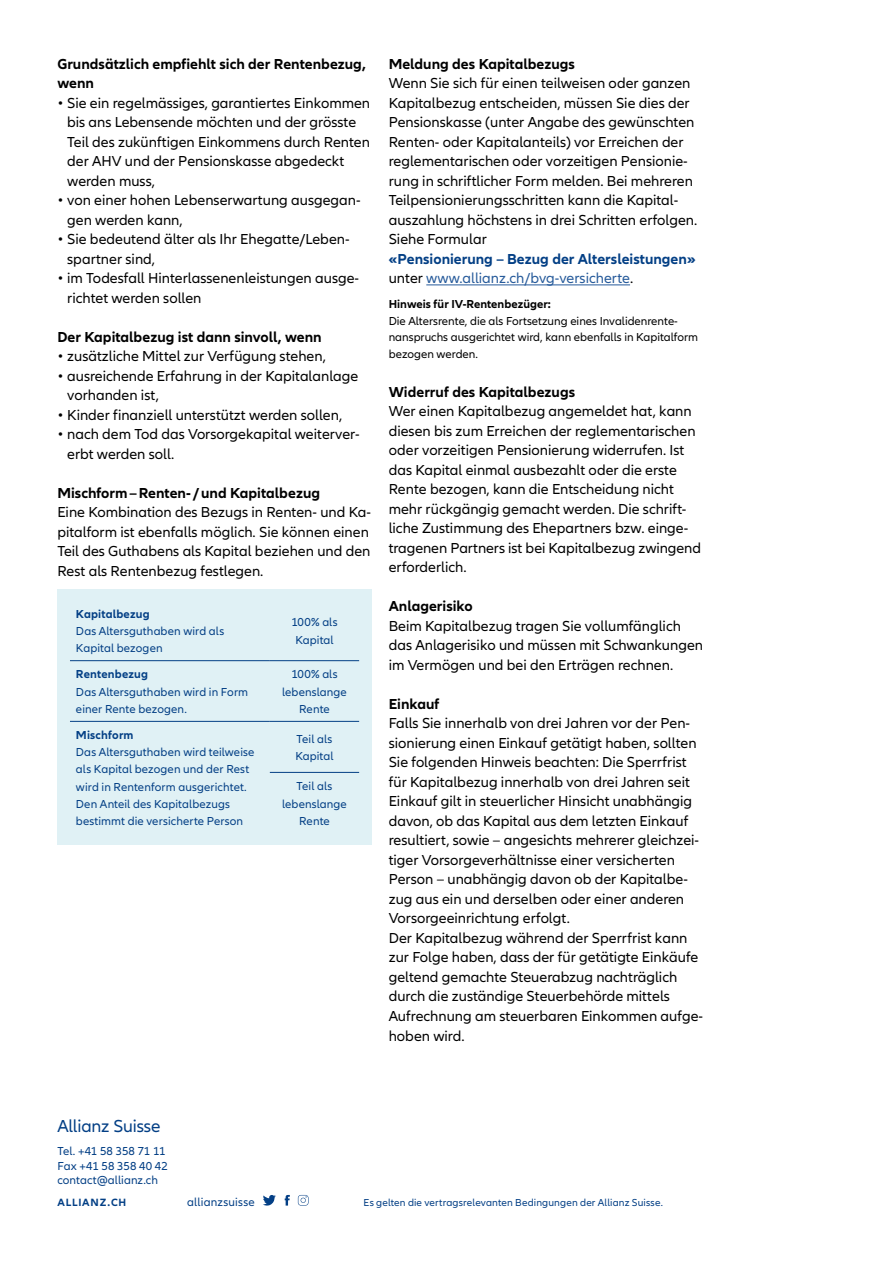
<style>
.page{position:relative;width:893px;height:1263px;background:#fff}
.page>*{position:absolute;margin:0;border:0;box-sizing:border-box;transform-origin:0 0}
.t1{font:18px "Allianz Neo";letter-spacing:-.01em;color:#033f85}
.t2{font:15px/19.5px "Allianz Neo";color:#000}
.t3{font:700 15px/19.5px "Allianz Neo";color:#000}
.t4{font:700 15px/19.5px "Allianz Neo";color:#033f85}
.t5{font:12px/17.2px "Allianz Neo";letter-spacing:.01em;color:#033f85}
.t6{font:12px/16.5px "Allianz Neo";color:#000}
.t7{font:700 12px "Allianz Neo";letter-spacing:.015em;color:#033f85}
.t8{font:700 12px "Allianz Neo";color:#000}
.t9{font:700 10.95px "Allianz Neo";letter-spacing:.075em;color:#033f85}
.t10{font:10.5px "Allianz Neo";letter-spacing:.01em;color:#033f85}
.s1{font-weight:400;color:#000}
.s2{font-weight:400;color:#275b9b}
</style>
<div class="page">
<hr style="left:426px;top:284px;width:204px;height:1px;background:#275b9b">
<svg style="left:298px;top:1195px;width:10px;height:10px"></svg>
<svg style="left:263px;top:1195px;width:13px;height:11px"></svg>
<svg style="left:285px;top:1195px;width:5px;height:10px"></svg>
<div style="left:57px;top:589px;width:315px;height:255px;background:#e0f1f5"></div>
<svg style="left:70px;top:661px;width:289px;height:112px"></svg>
<hr style="left:70px;top:660px;width:200px;height:1px;background:#033f85">
<hr style="left:270px;top:660px;width:89px;height:1px;background:#033f85">
<hr style="left:70px;top:721px;width:200px;height:1px;background:#033f85">
<hr style="left:270px;top:721px;width:89px;height:1px;background:#033f85">
<hr style="left:270px;top:772px;width:89px;height:1px;background:#033f85">
<p class="t3" style="left:57px;top:54px;width:310px">Grundsätzlich empfiehlt sich der Rentenbezug, wenn</p>
<p class="t2" style="left:67px;top:94px;width:304px;text-indent:-10px">• Sie ein regelmässiges, garantiertes Einkommen bis ans Lebensende möchten und der grösste Teil des zukünftigen Einkommens durch Renten der AHV und der Pensionskasse abgedeckt werden muss,</p>
<p class="t2" style="left:67px;top:191px;width:295px;text-indent:-10px">• von einer hohen Lebenserwartung ausgegan&shy;gen werden kann,</p>
<p class="t2" style="left:67px;top:230px;width:284px;text-indent:-10px">• Sie bedeutend älter als Ihr Ehegatte/Leben&shy;spartner sind,</p>
<p class="t2" style="left:67px;top:269px;width:293px;text-indent:-10px">• im Todesfall Hinterlassenenleistungen ausge&shy;richtet werden sollen</p>
<p class="t3" style="left:57px;top:327px;width:266px">Der Kapitalbezug ist dann sinvoll, wenn</p>
<p class="t2" style="left:57px;top:347px;width:270px">• zusätzliche Mittel zur Verfügung stehen,</p>
<p class="t2" style="left:67px;top:367px;width:293px;text-indent:-10px">• ausreichende Erfahrung in der Kapitalanlage vorhanden ist,</p>
<p class="t2" style="left:57px;top:406px;width:286px">• Kinder finanziell unterstützt werden sollen,</p>
<p class="t2" style="left:67px;top:425px;width:294px;text-indent:-10px">• nach dem Tod das Vorsorgekapital weiterver&shy;erbt werden soll.</p>
<p class="t3" style="left:57px;top:483px;width:264px">Mischform–Renten- /und Kapitalbezug</p>
<p class="t2" style="left:57px;top:503px;width:315px">Eine Kombination des Bezugs in Renten- und Ka&shy;pitalform ist ebenfalls möglich. Sie können einen Teil des Guthabens als Kapital beziehen und den Rest als Rentenbezug festlegen.</p>
<p class="t7" style="left:76px;top:607px;width:75px">Kapitalbezug</p>
<p class="t5" style="left:76px;top:623px;width:150px">Das Altersguthaben wird als<br>Kapital bezogen</p>
<p class="t5" style="left:291px;top:614px;width:48px;text-align:center">100% als<br>Kapital</p>
<p class="t7" style="left:76px;top:667px;width:74px">Rentenbezug</p>
<p class="t5" style="left:76px;top:683px;width:174px">Das Altersguthaben wird in Form einer Rente bezogen.</p>
<p class="t5" style="left:282px;top:666px;width:66px;text-align:center">100% als lebenslange<br>Rente</p>
<p class="t7" style="left:76px;top:728px;width:59px">Mischform</p>
<p class="t5" style="left:76px;top:744px;width:180px">Das Altersguthaben wird teilweise als Kapital bezogen und der Rest wird in Rentenform ausgerichtet.<br>Den Anteil des Kapitalbezugs bestimmt die versicherte Person</p>
<p class="t5" style="left:295px;top:730px;width:40px">Teil als<br>Kapital</p>
<p class="t5" style="left:282px;top:778px;width:66px;text-align:center">Teil als lebenslange<br>Rente</p>
<p class="t3" style="left:389px;top:54px;width:188px">Meldung des Kapitalbezugs</p>
<p class="t2" style="left:389px;top:74px;width:310px">Wenn Sie sich für einen teilweisen oder ganzen Kapitalbezug entscheiden, müssen Sie dies der Pensionskasse (unter Angabe des gewünschten Renten- oder Kapitalanteils) vor Erreichen der reglementarischen oder vorzeitigen Pensionie&shy;rung in schriftlicher Form melden. Bei mehreren Teilpensionierungsschritten kann die Kapital&shy;auszahlung höchstens in drei Schritten erfolgen.<br>Siehe Formular</p>
<p class="t4" style="left:389px;top:249px;width:308px">«Pensionierung – Bezug der Altersleistungen» <span class="s1">unter</span> <span class="s2">www.allianz.ch/bvg-versicherte</span><span class="s1">.</span></p>
<p class="t8" style="left:389px;top:297px;width:164px">Hinweis für IV-Rentenbezüger:</p>
<p class="t6" style="left:389px;top:313px;width:311px">Die Altersrente, die als Fortsetzung eines Invalidenrente&shy;nanspruchs ausgerichtet wird, kann ebenfalls in Kapitalform bezogen werden.</p>
<p class="t3" style="left:389px;top:382px;width:188px">Widerruf des Kapitalbezugs</p>
<p class="t2" style="left:389px;top:402px;width:314px">Wer einen Kapitalbezug angemeldet hat, kann diesen bis zum Erreichen der reglementarischen oder vorzeitigen Pensionierung widerrufen. Ist das Kapital einmal ausbezahlt oder die erste Rente bezogen, kann die Entscheidung nicht mehr rückgängig gemacht werden. Die schrift&shy;liche Zustimmung des Ehepartners bzw. einge&shy;tragenen Partners ist bei Kapitalbezug zwingend erforderlich.</p>
<p class="t3" style="left:389px;top:597px;width:86px">Anlagerisiko</p>
<p class="t2" style="left:389px;top:617px;width:316px">Beim Kapitalbezug tragen Sie vollumfänglich das Anlagerisiko und müssen mit Schwankungen im Vermögen und bei den Erträgen rechnen.</p>
<p class="t3" style="left:389px;top:694px;width:52px">Einkauf</p>
<p class="t2" style="left:389px;top:714px;width:316px">Falls Sie innerhalb von drei Jahren vor der Pen&shy;sionierung einen Einkauf getätigt haben, sollten Sie folgenden Hinweis beachten: Die Sperrfrist für Kapitalbezug innerhalb von drei Jahren seit Einkauf gilt in steuerlicher Hinsicht unabhängig davon, ob das Kapital aus dem letzten Einkauf resultiert, sowie – angesichts mehrerer gleichzei&shy;tiger Vorsorgeverhältnisse einer versicherten Person – unabhängig davon ob der Kapitalbe&shy;zug aus ein und derselben oder einer anderen Vorsorgeeinrichtung erfolgt.<br>Der Kapitalbezug während der Sperrfrist kann zur Folge haben, dass der für getätigte Einkäufe geltend gemachte Steuerabzug nachträglich durch die zuständige Steuerbehörde mittels Aufrechnung am steuerbaren Einkommen aufge&shy;hoben wird.</p>
<p class="t1" style="left:57px;top:1116px;width:105px">Allianz Suisse</p>
<p class="t5" style="left:57px;top:1144px;width:112px;line-height:14.4px">Tel. +41 58 358 71 11<br>Fax +41 58 358 40 42 contact@allianz.ch</p>
<p class="t9" style="left:57px;top:1195px;width:70px">ALLIANZ.CH</p>
<p class="t5" style="left:187px;top:1193px;width:69px">allianzsuisse</p>
<p class="t10" style="left:364px;top:1196px;width:301px">Es gelten die vertragsrelevanten Bedingungen der Allianz Suisse.</p>
</div>
